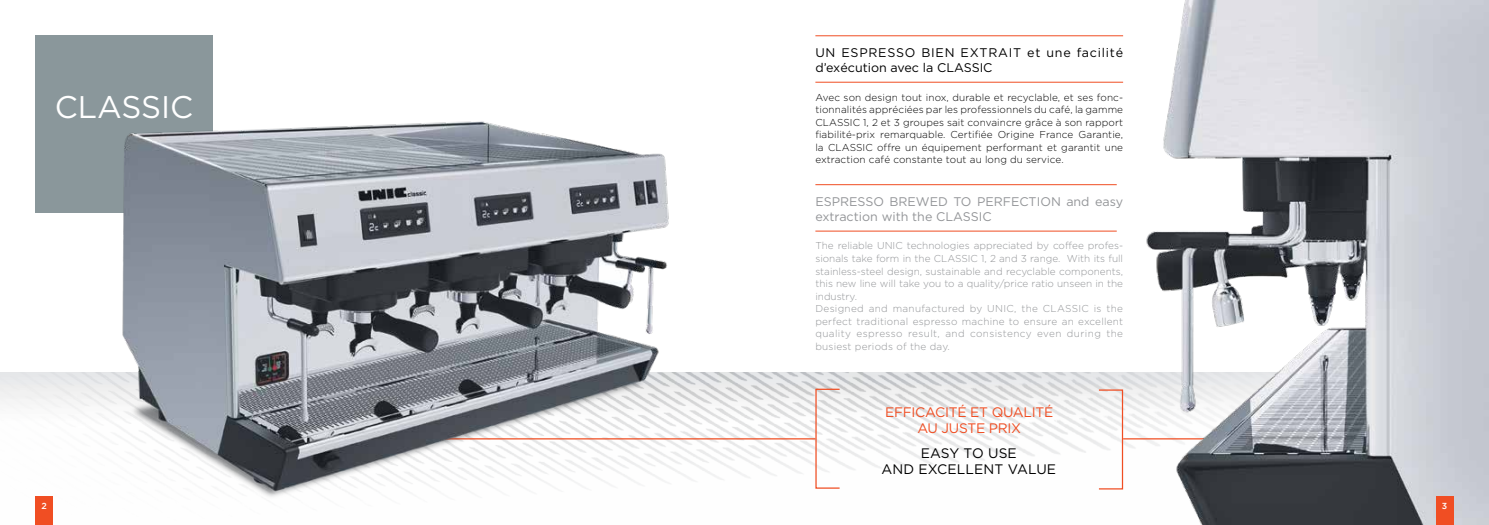
<style>
.page{position:relative;width:1489px;height:525px;background:#fff}
.page>*{position:absolute;margin:0;border:0;box-sizing:border-box;transform-origin:0 0}
.t1{font:31.25px "Gotham";color:#fff}
.t2{font:13.75px/16.2px "Gotham";letter-spacing:-.02em;color:#f04e23;text-align:center}
.t3{font:13.75px/16.2px "Gotham";letter-spacing:.01em;color:#000;text-align:center}
.t4{font:12.5px/15px "Gotham";letter-spacing:.06em;color:#000}
.t5{font:12.5px/15px "Gotham";color:#939598}
.t6{font:300 10px/12.5px "Gotham";color:#939598}
.t7{font:300 10px/12.5px "Gotham";letter-spacing:.01em;color:#000;text-align:justify}
.t8{font:500 8.75px "Gotham";color:#fff}
</style>
<div class="page">
<img style="left:0;top:372px;width:1016px;height:117px">
<img style="left:1016px;top:0;width:472px;height:524px">
<div style="left:35px;top:496px;width:18px;height:28px;background:#f04e23"></div>
<hr style="left:815px;top:82px;width:308px;height:1px;background:#f04e23">
<hr style="left:815px;top:35px;width:308px;height:1px;background:#f04e23">
<hr style="left:815px;top:231px;width:301px;height:1px;background:#f04e23">
<hr style="left:815px;top:184px;width:301px;height:1px;background:#f04e23">
<div style="left:1435px;top:496px;width:18px;height:28px;background:#f04e23"></div>
<div style="left:35px;top:35px;width:178px;height:178px;background:#8a979b"></div>
<div style="left:1098px;top:389px;width:25px;height:100px;border:1px solid #f04e23"></div>
<hr style="left:395px;top:438px;width:420px;height:1px;background:#f04e23">
<img style="left:53px;top:121px;width:645px;height:376px">
<h1 class="t1" style="left:55px;top:90px;width:140px">CLASSIC</h1>
<p class="t8" style="left:42px;top:501px;width:7px">2</p>
<p class="t4" style="left:815px;top:45px;width:309px">UN ESPRESSO BIEN EXTRAIT et une facilité d’exécution avec la CLASSIC</p>
<p class="t7" style="left:815px;top:91px;width:309px">Avec son design tout inox, durable et recyclable, et ses fonc&shy;tionnalités appréciées par les professionnels du café, la gamme CLASSIC 1, 2 et 3 groupes sait convaincre grâce à son rapport fiabilité-prix remarquable. Certifiée Origine France Garantie, la CLASSIC offre un équipement performant et garantit une extraction café constante tout au long du service.</p>
<p class="t5" style="left:815px;top:194px;width:309px">ESPRESSO BREWED TO PERFECTION and easy extraction with the CLASSIC</p>
<p class="t6" style="left:815px;top:239px;width:309px">The reliable UNIC technologies appreciated by coffee profes&shy;sionals take form in the CLASSIC 1, 2 and 3 range. With its full stainless-steel design, sustainable and recyclable components, this new line will take you to a quality/price ratio unseen in the industry.<br>Designed and manufactured by UNIC, the CLASSIC is the perfect traditional espresso machine to ensure an excellent quality espresso result, and consistency even during the busiest periods of the day.</p>
<h2 class="t2" style="left:885px;top:403px;width:170px">EFFICACITÉ ET QUALITÉ<br>AU JUSTE PRIX</h2>
<h2 class="t3" style="left:881px;top:444px;width:176px">EASY TO USE<br>AND EXCELLENT VALUE</h2>
<p class="t8" style="left:1441px;top:501px;width:7px">3</p>
</div>
